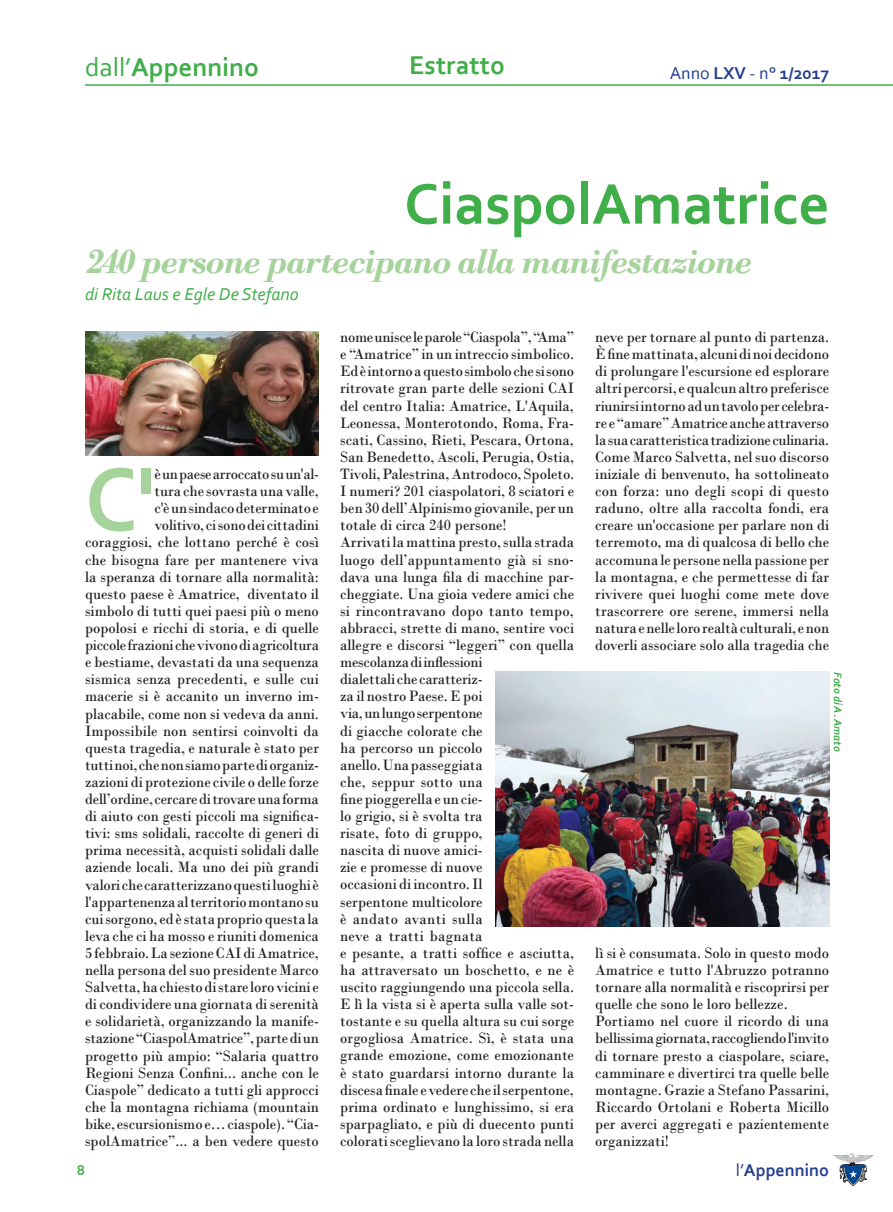
<style>
.page{position:relative;width:893px;height:1212px;background:#fff}
.page>*{position:absolute;margin:0;border:0;box-sizing:border-box;transform-origin:0 0}
.t1{font:700 94.2px "Corbel";color:#a5d39b;scale:.95 1}
.t2{font:700 60px "Corbel";color:#40ae49}
.t3{font:italic 700 36px "Bodoni";letter-spacing:-.04em;color:#a5d39b}
.t4{font:700 27px "Corbel";color:#40ae49}
.t5{font:700 18px "Corbel";color:#253f8e}
.t6{font:italic 18px "Corbel";color:#40ae49}
.t7{font:15.75px/17.1px "Bodoni";color:#231f20;scale:.95 1}
.t8{font:700 15px "Corbel";color:#40ae49}
.t9{font:italic 700 11.25px "Corbel";color:#40ae49}
.s1{font-weight:400}
</style>
<div class="page">
<hr style="left:85px;top:84px;width:808px;height:2px;background:#40ae49">
<svg style="left:833px;top:1153px;width:40px;height:32px"></svg>
<img style="left:85px;top:332px;width:234px;height:124px">
<img style="left:495px;top:672px;width:334px;height:255px">
<h3 class="t4" style="left:409px;top:49px;width:97px">Estratto</h3>
<h3 class="t4" style="left:85px;top:50px;width:176px"><span class="s1">dall’</span>Appennino</h3>
<p class="t5" style="left:670px;top:61px;width:161px"><span class="s1">Anno</span> LXV <span class="s1">- n°</span> 1/2017</p>
<h2 class="t2" style="left:404px;top:167px;width:427px">CiaspolAmatrice</h2>
<h3 class="t3" style="left:85px;top:240px;width:669px">240 persone partecipano alla manifestazione</h3>
<p class="t6" style="left:85px;top:283px;width:215px">di Rita Laus e Egle De Stefano</p>
<h1 class="t1" style="left:85px;top:441px;width:75px">C'</h1>
<p class="t7" style="left:85px;top:465px;width:248px;text-align:right">è un paese arroccato su un'al-<br>tura che sovrasta una valle,<br>c'è un sindaco determinato e<br>volitivo, ci sono dei cittadini coraggiosi, che lottano perché è così che bisogna fare per mantenere viva la speranza di tornare alla normalità: questo paese è Amatrice, diventato il simbolo di tutti quei paesi più o meno popolosi e ricchi di storia, e di quelle piccole frazioni che vivono di agricoltura e bestiame, devastati da una sequenza sismica senza precedenti, e sulle cui macerie si è accanito un inverno im&shy;placabile, come non si vedeva da anni.<br>Impossibile non sentirsi coinvolti da questa tragedia, e naturale è stato per tutti noi, che non siamo parte di organiz&shy;zazioni di protezione civile o delle forze dell’ordine, cercare di trovare una forma di aiuto con gesti piccoli ma significa&shy;tivi: sms solidali, raccolte di generi di prima necessità, acquisti solidali dalle aziende locali. Ma uno dei più grandi valori che caratterizzano questi luoghi è l'appartenenza al territorio montano su cui sorgono, ed è stata proprio questa la leva che ci ha mosso e riuniti domenica 5 febbraio. La sezione CAI di Amatrice, nella persona del suo presidente Marco Salvetta, ha chiesto di stare loro vicini e di condividere una giornata di serenità e solidarietà, organizzando la manife&shy;stazione “CiaspolAmatrice”, parte di un progetto più ampio: “Salaria quattro Regioni Senza Confini... anche con le Ciaspole” dedicato a tutti gli approcci che la montagna richiama (mountain bike, escursionismo e… ciaspole). “Cia&shy;spolAmatrice”... a ben vedere questo</p>
<p class="t7" style="left:340px;top:328px;width:248px">nome unisce le parole “Ciaspola”, “Ama” e “Amatrice” in un intreccio simbolico.<br>Ed è intorno a questo simbolo che si sono ritrovate gran parte delle sezioni CAI del centro Italia: Amatrice, L'Aquila, Leonessa, Monterotondo, Roma, Fra&shy;scati, Cassino, Rieti, Pescara, Ortona, San Benedetto, Ascoli, Perugia, Ostia, Tivoli, Palestrina, Antrodoco, Spoleto.<br>I numeri? 201 ciaspolatori, 8 sciatori e ben 30 dell’Alpinismo giovanile, per un totale di circa 240 persone!<br>Arrivati la mattina presto, sulla strada luogo dell’appuntamento già si sno&shy;dava una lunga fila di macchine par&shy;cheggiate. Una gioia vedere amici che si rincontravano dopo tanto tempo, abbracci, strette di mano, sentire voci allegre e discorsi “leggeri” con quella mescolanza di inflessioni<br>dialettali che caratteriz-<br>za il nostro Paese. E poi<br>via, un lungo serpentone<br>di giacche colorate che<br>ha percorso un piccolo<br>anello. Una passeggiata<br>che, seppur sotto una<br>fine pioggerella e un cie-<br>lo grigio, si è svolta tra<br>risate, foto di gruppo,<br>nascita di nuove amici-<br>zie e promesse di nuove<br>occasioni di incontro. Il<br>serpentone multicolore<br>è andato avanti sulla<br>neve a tratti bagnata<br>e pesante, a tratti soffice e asciutta, ha attraversato un boschetto, e ne è uscito raggiungendo una piccola sella.<br>E lì la vista si è aperta sulla valle sot&shy;tostante e su quella altura su cui sorge orgogliosa Amatrice. Sì, è stata una grande emozione, come emozionante è stato guardarsi intorno durante la discesa finale e vedere che il serpentone, prima ordinato e lunghissimo, si era sparpagliato, e più di duecento punti colorati sceglievano la loro strada nella</p>
<p class="t7" style="left:595px;top:329px;width:248px;text-align:justify">neve per tornare al punto di partenza.<br>È fine mattinata, alcuni di noi decidono di prolungare l'escursione ed esplorare altri percorsi, e qualcun altro preferisce riunirsi intorno ad un tavolo per celebra&shy;re e “amare” Amatrice anche attraverso la sua caratteristica tradizione culinaria.<br>Come Marco Salvetta, nel suo discorso iniziale di benvenuto, ha sottolineato con forza: uno degli scopi di questo raduno, oltre alla raccolta fondi, era creare un'occasione per parlare non di terremoto, ma di qualcosa di bello che accomuna le persone nella passione per la montagna, e che permettesse di far rivivere quei luoghi come mete dove trascorrere ore serene, immersi nella natura e nelle loro realtà culturali, e non doverli associare solo alla tragedia che</p>
<p class="t9" style="left:845px;top:672px;width:81px;rotate:90deg">Foto di A. Amato</p>
<p class="t7" style="left:595px;top:944px;width:248px">lì si è consumata. Solo in questo modo Amatrice e tutto l'Abruzzo potranno tornare alla normalità e riscoprirsi per quelle che sono le loro bellezze.<br>Portiamo nel cuore il ricordo di una bellissima giornata, raccogliendo l'invito di tornare presto a ciaspolare, sciare, camminare e divertirci tra quelle belle montagne. Grazie a Stefano Passarini, Riccardo Ortolani e Roberta Micillo per averci aggregati e pazientemente organizzati!</p>
<p class="t8" style="left:77px;top:1160px;width:10px">8</p>
<p class="t5" style="left:736px;top:1159px;width:95px"><span class="s1">l’</span>Appennino</p>
</div>
